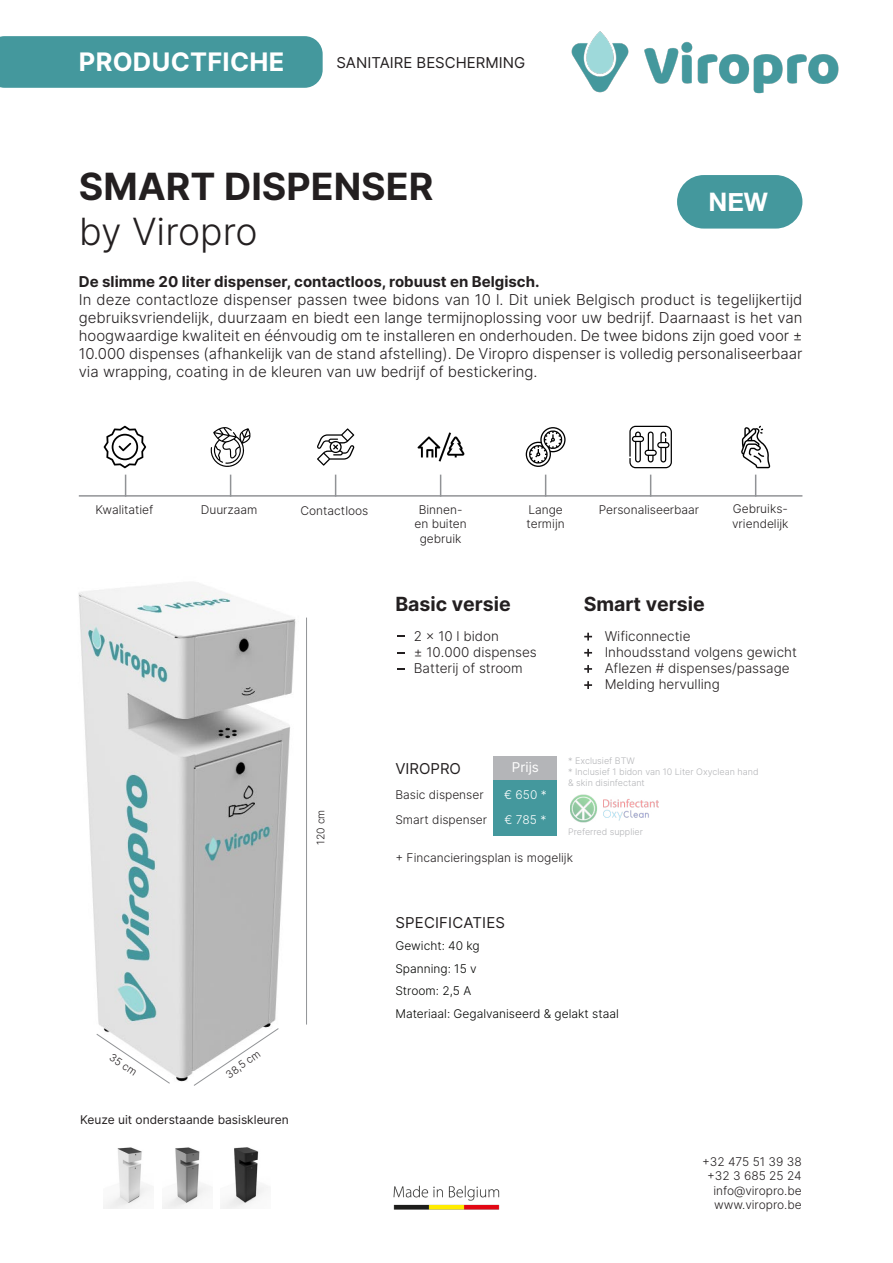
<style>
.page{position:relative;width:893px;height:1263px;background:#fff}
.page>*{position:absolute;margin:0;border:0;box-sizing:border-box;transform-origin:0 0}
.t1{font:700 37.5px/45px "Inter";color:#231f20}
.t2{font:700 25.5px "Inter";letter-spacing:.01em;color:#fff}
.t3{font:700 25.5px "Helvetica Neue";color:#fff}
.t4{font:700 19.5px "Inter";color:#231f20}
.t5{font:300 15px/18px "Inter";color:#231f20;text-align:justify}
.t6{font:700 15px "Inter";color:#231f20}
.t7{font:15px "Inter";color:#231f20}
.t8{font:300 13.5px "Inter";color:#231f20}
.t9{font:13.5px "Inter";color:#fff}
.t10{font:300 12px/14.4px "Inter";color:#231f20;text-align:center}
.t11{font:300 12px "Inter";color:#040503}
.t12{font:12px "Inter";color:#231f20}
.t13{font:300 12px "Inter";color:#fff}
.t14{font:300 10.5px "Inter";color:#231f20}
.t15{font:300 9px/10.8px "Inter";color:#b4b5b8}
.s1{font-weight:300}
</style>
<div class="page">
<div style="left:0;top:36px;width:323px;height:52px;background:#44989d"></div>
<img style="left:78px;top:583px;width:229px;height:499px">
<img style="left:571px;top:31px;width:268px;height:63px">
<div style="left:677px;top:175px;width:125px;height:54px;background:#44989d;border-radius:27px"></div>
<hr style="left:79px;top:495px;width:723px;height:2px;background:#919396">
<svg style="left:125px;top:475px;width:1px;height:22px"></svg>
<svg style="left:230px;top:475px;width:1px;height:22px"></svg>
<svg style="left:335px;top:475px;width:1px;height:22px"></svg>
<svg style="left:545px;top:475px;width:1px;height:22px"></svg>
<svg style="left:440px;top:475px;width:1px;height:22px"></svg>
<svg style="left:650px;top:475px;width:1px;height:22px"></svg>
<svg style="left:755px;top:475px;width:1px;height:22px"></svg>
<svg style="left:104px;top:426px;width:42px;height:42px"></svg>
<svg style="left:210px;top:427px;width:41px;height:40px"></svg>
<svg style="left:317px;top:428px;width:38px;height:38px"></svg>
<svg style="left:526px;top:427px;width:40px;height:40px"></svg>
<img style="left:417px;top:432px;width:47px;height:30px">
<svg style="left:629px;top:426px;width:43px;height:42px"></svg>
<svg style="left:741px;top:426px;width:29px;height:42px"></svg>
<hr style="left:306px;top:618px;width:1px;height:406px;background:#919396">
<svg style="left:193px;top:1027px;width:86px;height:59px"></svg>
<svg style="left:96px;top:1033px;width:75px;height:51px"></svg>
<div style="left:494px;top:756px;width:63px;height:24px;background:#b4b5b8"></div>
<div style="left:494px;top:780px;width:63px;height:55px;background:#44989d"></div>
<svg style="left:584px;top:633px;width:8px;height:7px"></svg>
<svg style="left:584px;top:649px;width:8px;height:8px"></svg>
<svg style="left:584px;top:665px;width:8px;height:8px"></svg>
<svg style="left:584px;top:681px;width:8px;height:8px"></svg>
<svg style="left:397px;top:668px;width:8px;height:2px"></svg>
<svg style="left:397px;top:652px;width:8px;height:2px"></svg>
<img style="left:104px;top:1147px;width:46px;height:61px">
<img style="left:162px;top:1147px;width:46px;height:61px">
<img style="left:221px;top:1147px;width:47px;height:61px">
<img style="left:393px;top:1185px;width:107px;height:25px">
<img style="left:570px;top:794px;width:88px;height:29px">
<p class="t2" style="left:79px;top:43px;width:207px">PRODUCTFICHE</p>
<p class="t7" style="left:336px;top:51px;width:190px">SANITAIRE BESCHERMING</p>
<p class="t1" style="left:79px;top:163px;width:356px">SMART DISPENSER <span class="s1">by Viropro</span></p>
<p class="t3" style="left:708px;top:182px;width:61px">NEW</p>
<p class="t6" style="left:79px;top:270px;width:462px">De slimme 20 liter dispenser, contactloos, robuust en Belgisch.</p>
<p class="t5" style="left:79px;top:290px;width:725px">In deze contactloze dispenser passen twee bidons van 10 l. Dit uniek Belgisch product is tegelijkertijd gebruiksvriendelijk, duurzaam en biedt een lange termijnoplossing voor uw bedrijf. Daarnaast is het van hoogwaardige kwaliteit en éénvoudig om te installeren en onderhouden. De twee bidons zijn goed voor ± 10.000 dispenses (afhankelijk van de stand afstelling). De Viropro dispenser is volledig personaliseerbaar via wrapping, coating in de kleuren van uw bedrijf of bestickering.</p>
<p class="t10" style="left:414px;top:502px;width:54px">Binnen&shy;en buiten gebruik</p>
<p class="t10" style="left:733px;top:501px;width:57px">Gebruiks-</p>
<p class="t10" style="left:95px;top:502px;width:60px">Kwalitatief</p>
<p class="t10" style="left:201px;top:502px;width:58px">Duurzaam</p>
<p class="t10" style="left:300px;top:503px;width:69px">Contactloos</p>
<p class="t10" style="left:528px;top:502px;width:36px">Lange</p>
<p class="t10" style="left:599px;top:502px;width:102px">Personaliseerbaar</p>
<p class="t10" style="left:526px;top:516px;width:40px">termijn</p>
<p class="t10" style="left:732px;top:516px;width:58px">vriendelijk</p>
<p class="t4" style="left:395px;top:590px;width:117px">Basic versie</p>
<p class="t4" style="left:584px;top:590px;width:122px">Smart versie</p>
<p class="t14" style="left:313px;top:845px;width:37px;rotate:-90deg">120 cm</p>
<p class="t14" style="left:115px;top:1050px;width:32px;rotate:34deg">35 cm</p>
<p class="t14" style="left:223px;top:1069px;width:41px;rotate:-36deg">38,5 cm</p>
<p class="t12" style="left:80px;top:1111px;width:210px">Keuze uit onderstaande basiskleuren</p>
<p class="t8" style="left:414px;top:626px;width:87px">2 x 10 l bidon</p>
<p class="t8" style="left:414px;top:643px;width:124px">± 10.000 dispenses</p>
<p class="t8" style="left:414px;top:659px;width:110px">Batterij of stroom</p>
<p class="t8" style="left:605px;top:626px;width:87px">Wificonnectie</p>
<p class="t8" style="left:605px;top:643px;width:194px">Inhoudsstand volgens gewicht</p>
<p class="t8" style="left:605px;top:659px;width:186px">Aflezen # dispenses/passage</p>
<p class="t8" style="left:605px;top:675px;width:117px">Melding hervulling</p>
<p class="t15" style="left:568px;top:756px;width:68px">* Exclusief BTW</p>
<p class="t15" style="left:568px;top:766px;width:192px">* Inclusief 1 bidon van 10 Liter Oxyclean hand &amp; skin disinfectant</p>
<p class="t7" style="left:395px;top:757px;width:67px">VIROPRO</p>
<p class="t9" style="left:512px;top:757px;width:29px">Prijs</p>
<p class="t10" style="left:395px;top:787px;width:90px">Basic dispenser</p>
<p class="t10" style="left:395px;top:812px;width:93px">Smart dispenser</p>
<p class="t10" style="left:395px;top:850px;width:179px">+ Fincancieringsplan is mogelijk</p>
<p class="t13" style="left:504px;top:786px;width:44px">€ 650 *</p>
<p class="t13" style="left:504px;top:811px;width:43px">€ 785 *</p>
<p class="t15" style="left:568px;top:826px;width:76px">Preferred supplier</p>
<p class="t7" style="left:395px;top:911px;width:111px">SPECIFICATIES</p>
<p class="t11" style="left:395px;top:937px;width:86px">Gewicht: 40 kg</p>
<p class="t11" style="left:395px;top:960px;width:83px">Spanning: 15 v</p>
<p class="t11" style="left:395px;top:982px;width:77px">Stroom: 2,5 A</p>
<p class="t11" style="left:395px;top:1005px;width:225px">Materiaal: Gegalvaniseerd &amp; gelakt staal</p>
<p class="t10" style="left:702px;top:1154px;width:101px">+32 475 51 39 38</p>
<p class="t10" style="left:707px;top:1168px;width:96px">+32 3 685 25 24</p>
<p class="t10" style="left:713px;top:1183px;width:90px">info@viropro.be</p>
<p class="t10" style="left:714px;top:1197px;width:89px">www.viropro.be</p>
</div>
